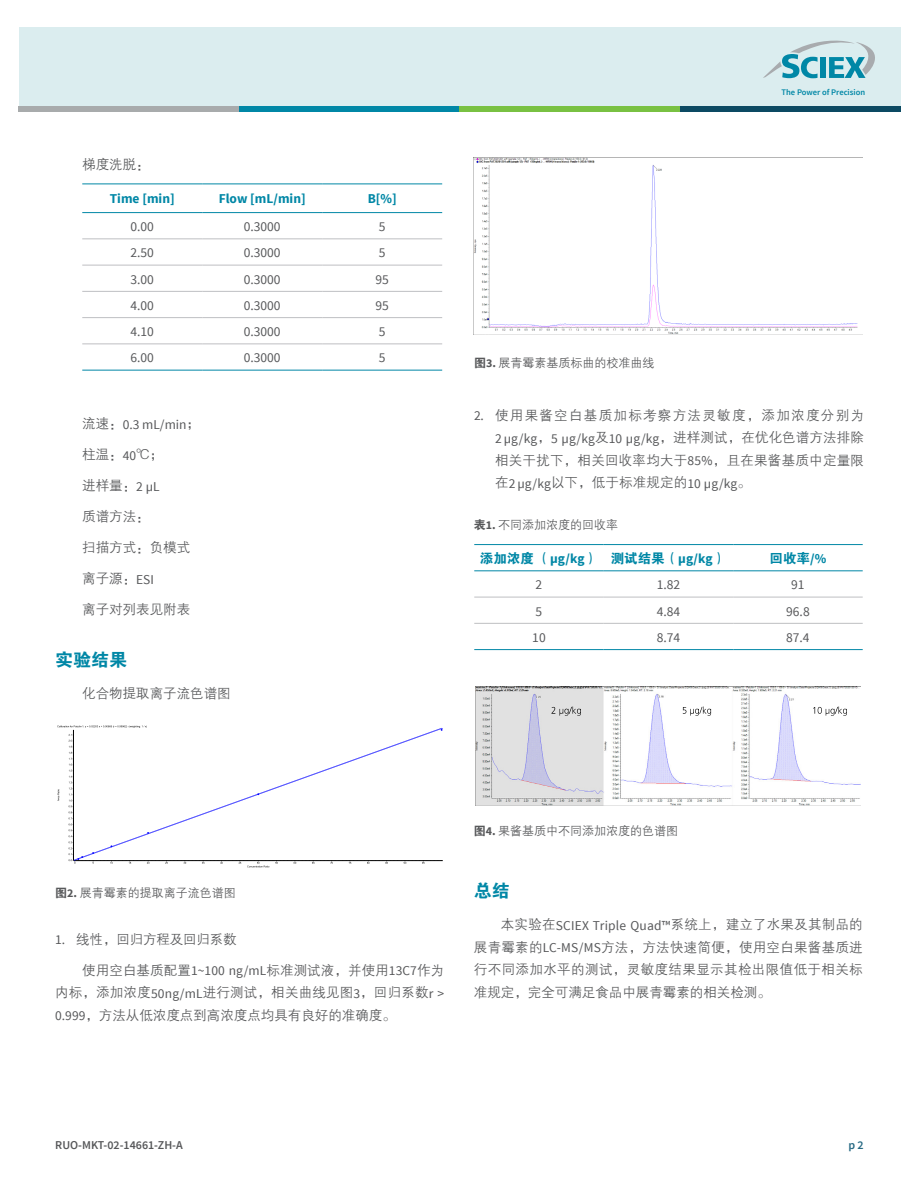
<style>
.page{position:relative;width:918px;height:1188px;background:#fff}
.page>*{position:absolute;margin:0;border:0;box-sizing:border-box;transform-origin:0 0}
.t1{font:18px "FZDHTK GBK1 0";color:#0087a6}
.t2{font:13.5px/22.5px "FZZDXK GBK1 0";letter-spacing:.005em;color:#57585a;text-align:justify}
.t3{font:13.5px "Source Sans Pro";color:#57585a}
.t4{font:13.5px "FZZDXK GBK1 0";letter-spacing:.095em;color:#57585a}
.t5{font:13.5px "FZDHTK GBK1 0";color:#0087a6}
.t6{font:700 13.5px "Source Sans Pro";color:#0087a6}
.t7{font:12px "FZZDXK GBK1 0";color:#57585a}
.t8{font:600 12px "Source Sans Pro";color:#57585a}
.t9{font:600 12px "Source Sans Pro";color:#266983}
.t10{font:600 8.55px "Source Sans Pro";color:#0087a6}
.s1{font-family:"FZZDXK GBK1 0"}
.s2{font-family:"Source Sans Pro"}
.s3{font-family:"FZDHTK GBK1 0"}
.s4{font-family:"Source Sans Pro";font-weight:700}
</style>
<div class="page">
<div style="left:19px;top:27px;width:881px;height:84px;background:#dbedef"></div>
<div style="left:19px;top:106px;width:220px;height:5px;background:#a8abac"></div>
<div style="left:239px;top:106px;width:220px;height:5px;background:#0087a6"></div>
<div style="left:459px;top:106px;width:221px;height:5px;background:#79c142"></div>
<div style="left:680px;top:106px;width:220px;height:5px;background:#0c4a63"></div>
<svg style="left:763px;top:41px;width:112px;height:37px"></svg>
<hr style="left:82px;top:239px;width:120px;height:1px;background:#bebfc2">
<hr style="left:202px;top:239px;width:120px;height:1px;background:#bebfc2">
<hr style="left:322px;top:239px;width:120px;height:1px;background:#bebfc2">
<hr style="left:82px;top:265px;width:120px;height:1px;background:#bebfc2">
<hr style="left:202px;top:265px;width:120px;height:1px;background:#bebfc2">
<hr style="left:322px;top:265px;width:120px;height:1px;background:#bebfc2">
<hr style="left:82px;top:291px;width:120px;height:1px;background:#bebfc2">
<hr style="left:202px;top:291px;width:120px;height:1px;background:#bebfc2">
<hr style="left:322px;top:291px;width:120px;height:1px;background:#bebfc2">
<hr style="left:82px;top:317px;width:120px;height:1px;background:#bebfc2">
<hr style="left:202px;top:317px;width:120px;height:1px;background:#bebfc2">
<hr style="left:322px;top:317px;width:120px;height:1px;background:#bebfc2">
<hr style="left:82px;top:344px;width:120px;height:1px;background:#bebfc2">
<hr style="left:202px;top:344px;width:120px;height:1px;background:#bebfc2">
<hr style="left:322px;top:344px;width:120px;height:1px;background:#bebfc2">
<hr style="left:82px;top:370px;width:120px;height:1px;background:#0087a6">
<hr style="left:202px;top:370px;width:120px;height:1px;background:#0087a6">
<hr style="left:322px;top:370px;width:120px;height:1px;background:#0087a6">
<hr style="left:82px;top:184px;width:120px;height:1px;background:#0087a6">
<hr style="left:202px;top:184px;width:120px;height:1px;background:#0087a6">
<hr style="left:322px;top:184px;width:120px;height:1px;background:#0087a6">
<hr style="left:82px;top:212px;width:120px;height:1px;background:#0087a6">
<hr style="left:202px;top:212px;width:120px;height:1px;background:#0087a6">
<hr style="left:322px;top:212px;width:120px;height:1px;background:#0087a6">
<svg style="left:57px;top:725px;width:386px;height:142px"></svg>
<img style="left:474px;top:158px;width:389px;height:176px">
<hr style="left:474px;top:597px;width:130px;height:1px;background:#bebfc2">
<hr style="left:604px;top:597px;width:129px;height:1px;background:#bebfc2">
<hr style="left:733px;top:597px;width:130px;height:1px;background:#bebfc2">
<hr style="left:474px;top:623px;width:130px;height:1px;background:#bebfc2">
<hr style="left:604px;top:623px;width:129px;height:1px;background:#bebfc2">
<hr style="left:733px;top:623px;width:130px;height:1px;background:#bebfc2">
<hr style="left:474px;top:649px;width:130px;height:1px;background:#0087a6">
<hr style="left:604px;top:649px;width:129px;height:1px;background:#0087a6">
<hr style="left:733px;top:649px;width:130px;height:1px;background:#0087a6">
<hr style="left:474px;top:544px;width:130px;height:1px;background:#0087a6">
<hr style="left:604px;top:544px;width:129px;height:1px;background:#0087a6">
<hr style="left:733px;top:544px;width:130px;height:1px;background:#0087a6">
<hr style="left:474px;top:571px;width:130px;height:1px;background:#0087a6">
<hr style="left:604px;top:571px;width:129px;height:1px;background:#0087a6">
<hr style="left:733px;top:571px;width:130px;height:1px;background:#0087a6">
<img style="left:476px;top:687px;width:384px;height:119px">
<img style="left:552px;top:705px;width:33px;height:11px">
<img style="left:682px;top:705px;width:34px;height:11px">
<img style="left:813px;top:705px;width:38px;height:11px">
<p class="t2" style="left:82px;top:153px;width:69px">梯度洗脱：</p>
<p class="t6" style="left:110px;top:190px;width:66px">Time [min]</p>
<p class="t6" style="left:219px;top:190px;width:89px">Flow [mL/min]</p>
<p class="t6" style="left:368px;top:190px;width:31px">B[%]</p>
<p class="t3" style="left:131px;top:218px;width:25px">0.00</p>
<p class="t3" style="left:244px;top:218px;width:38px">0.3000</p>
<p class="t3" style="left:379px;top:218px;width:8px">5</p>
<p class="t3" style="left:131px;top:245px;width:25px">2.50</p>
<p class="t3" style="left:244px;top:245px;width:38px">0.3000</p>
<p class="t3" style="left:379px;top:245px;width:8px">5</p>
<p class="t3" style="left:131px;top:271px;width:25px">3.00</p>
<p class="t3" style="left:244px;top:271px;width:38px">0.3000</p>
<p class="t3" style="left:375px;top:271px;width:15px">95</p>
<p class="t3" style="left:131px;top:297px;width:25px">4.00</p>
<p class="t3" style="left:244px;top:297px;width:38px">0.3000</p>
<p class="t3" style="left:375px;top:297px;width:15px">95</p>
<p class="t3" style="left:131px;top:323px;width:25px">4.10</p>
<p class="t3" style="left:244px;top:323px;width:38px">0.3000</p>
<p class="t3" style="left:379px;top:323px;width:8px">5</p>
<p class="t3" style="left:131px;top:350px;width:25px">6.00</p>
<p class="t3" style="left:244px;top:350px;width:38px">0.3000</p>
<p class="t3" style="left:379px;top:350px;width:8px">5</p>
<p class="t3" style="left:82px;top:416px;width:119px"><span class="s1">流速：</span>0.3 mL/min<span class="s1">；</span></p>
<p class="t2" style="left:82px;top:444px;width:82px">柱温：<span class="s2">40</span>℃；</p>
<p class="t2" style="left:82px;top:475px;width:79px">进样量：<span class="s2">2 µL</span></p>
<p class="t2" style="left:82px;top:506px;width:69px">质谱方法：</p>
<p class="t2" style="left:82px;top:537px;width:110px">扫描方式：负模式</p>
<p class="t2" style="left:82px;top:568px;width:73px">离子源：<span class="s2">ESI</span></p>
<p class="t2" style="left:82px;top:599px;width:110px">离子对列表见附表</p>
<h1 class="t1" style="left:55px;top:650px;width:74px">实验结果</h1>
<p class="t2" style="left:82px;top:682px;width:150px">化合物提取离子流色谱图</p>
<p class="t7" style="left:474px;top:357px;width:182px"><span class="s3">图</span><span class="s4">3.</span> 展青霉素基质标曲的校准曲线</p>
<p class="t10" style="left:782px;top:86px;width:85px">The Power of Precision</p>
<p class="t4" style="left:474px;top:408px;width:391px"><span class="s2">2.</span> 使用果酱空白基质加标考察方法灵敏度，添加浓度分别为</p>
<p class="t3" style="left:495px;top:430px;width:370px">2 µg/kg<span class="s1">，</span>5 µg/kg<span class="s1">及</span>10 µg/kg<span class="s1">，进样测试，在优化色谱方法排除</span></p>
<p class="t2" style="left:495px;top:449px;width:370px">相关干扰下，相关回收率均大于<span class="s2">85%</span>，且在果酱基质中定量限</p>
<p class="t3" style="left:495px;top:475px;width:257px"><span class="s1">在</span>2 µg/kg<span class="s1">以下，低于标准规定的</span>10 µg/kg<span class="s1">。</span></p>
<p class="t7" style="left:474px;top:518px;width:146px"><span class="s3">表</span><span class="s4">1.</span> 不同添加浓度的回收率</p>
<p class="t5" style="left:480px;top:550px;width:248px">添加浓度（<span class="s4">µg/kg</span>） 测试结果（<span class="s4">µg/kg</span>）</p>
<p class="t5" style="left:770px;top:550px;width:58px">回收率<span class="s4">/%</span></p>
<p class="t3" style="left:536px;top:576px;width:8px">2</p>
<p class="t3" style="left:657px;top:576px;width:25px">1.82</p>
<p class="t3" style="left:791px;top:576px;width:15px">91</p>
<p class="t3" style="left:536px;top:603px;width:8px">5</p>
<p class="t3" style="left:657px;top:603px;width:25px">4.84</p>
<p class="t3" style="left:786px;top:603px;width:25px">96.8</p>
<p class="t3" style="left:532px;top:629px;width:15px">10</p>
<p class="t3" style="left:657px;top:629px;width:25px">8.74</p>
<p class="t3" style="left:786px;top:629px;width:25px">87.4</p>
<p class="t7" style="left:55px;top:886px;width:182px"><span class="s3">图</span><span class="s4">2.</span> 展青霉素的提取离子流色谱图</p>
<p class="t2" style="left:55px;top:928px;width:183px"><span class="s2">1.</span> 线性，回归方程及回归系数</p>
<p class="t2" style="left:55px;top:959px;width:390px;text-indent:27px">使用空白基质配置<span class="s2">1~100 ng/mL</span>标准测试液，并使用<span class="s2">13C7</span>作为内标，添加浓度<span class="s2">50ng/mL</span>进行测试，相关曲线见图<span class="s2">3</span>，回归系数<span class="s2">r &gt; 0.999</span>，方法从低浓度点到高浓度点均具有良好的准确度。</p>
<p class="t7" style="left:474px;top:824px;width:206px"><span class="s3">图</span><span class="s4">4.</span> 果酱基质中不同添加浓度的色谱图</p>
<h1 class="t1" style="left:474px;top:881px;width:37px">总结</h1>
<p class="t2" style="left:474px;top:914px;width:390px;text-indent:27px">本实验在<span class="s2">SCIEX Triple Quad™</span>系统上，建立了水果及其制品的展青霉素的<span class="s2">LC-MS/MS</span>方法，方法快速简便，使用空白果酱基质进行不同添加水平的测试，灵敏度结果显示其检出限值低于相关标准规定，完全可满足食品中展青霉素的相关检测。</p>
<p class="t8" style="left:55px;top:1137px;width:129px">RUO-MKT-02-14661-ZH-A</p>
<p class="t9" style="left:848px;top:1137px;width:17px">p 2</p>
</div>
